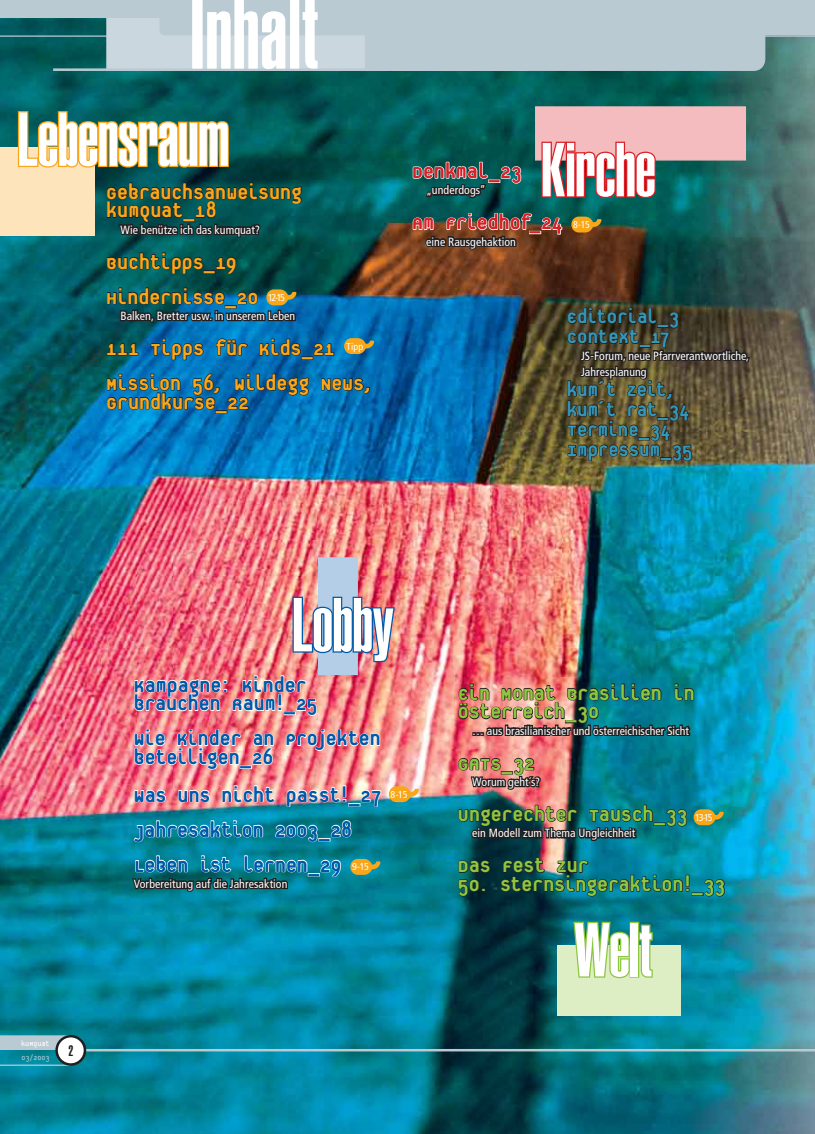
<style>
.page{position:relative;width:815px;height:1134px;background:#fff}
.page>*{position:absolute;margin:0;border:0;box-sizing:border-box;transform-origin:0 0}
.t1{font:900 extra-condensed 75px "Helvetica";letter-spacing:-.01em;color:#fff}
.t2{font:800 23.75px/18.8px "Platelet";color:#005aaa}
.t3{font:800 23.75px/35px "Platelet";color:#faa619}
.t4{font:800 23.75px/18.8px "Platelet";letter-spacing:-.005em;color:#8dc63f}
.t5{font:800 23.75px "Platelet";color:#da2027}
.t6{font:800 22.5px/20px "Platelet";letter-spacing:-.005em;color:#3297b9}
.t7{font:900 extra-condensed 15px "Helvetica";color:#221e1f}
.t8{font:condensed 11.88px/16.2px "Frutiger";letter-spacing:.005em;color:#fff}
.t9{font:condensed 10px "Frutiger";letter-spacing:-.04em;color:#fff}
.t10{font:8.75px "Platelet";color:#fff}
.t11{font:8.75px "Platelet";color:#bacad3}
</style>
<div class="page">
<img style="left:0;top:69px;width:815px;height:1065px">
<div style="left:491px;top:0;width:274px;height:71px;border:1px solid #bacad3;border-radius:11px"></div>
<hr style="left:53px;top:68px;width:401px;height:3px;background:#bacad3">
<hr style="left:83px;top:1049px;width:732px;height:2px;background:#bacad3">
<svg style="left:0;top:1035px;width:67px;height:15px"></svg>
<hr style="left:0;top:1064px;width:71px;height:2px;background:#bacad3">
<div style="left:57px;top:1036px;width:28px;height:28px;background:#fff;border-radius:50%"></div>
<div style="left:55px;top:1035px;width:31px;height:31px;border:2px solid #221e1f;border-radius:50%"></div>
<svg style="left:0;top:0;width:815px;height:69px;background:#aec3ca"></svg>
<svg style="left:412px;top:161px;width:110px;height:40px;background:#2b6b69"></svg>
<img style="left:412px;top:212px;width:151px;height:40px">
<img style="left:458px;top:683px;width:237px;height:59px">
<img style="left:134px;top:675px;width:184px;height:44px">
<svg style="left:285px;top:728px;width:96px;height:23px;background:#f4a6a7"></svg>
<img style="left:134px;top:728px;width:140px;height:42px">
<div style="left:0;top:147px;width:94px;height:89px;background:#fee4ba"></div>
<svg style="left:567px;top:307px;width:185px;height:155px;background:#50462e"></svg>
<svg style="left:17px;top:110px;width:213px;height:59px;background:#738148"></svg>
<div style="left:318px;top:557px;width:40px;height:118px;background:#b3cee6;border:1px solid #b3cee6"></div>
<div style="left:535px;top:106px;width:211px;height:55px;background:#f4bcbe;border:1px solid #f4bcbe"></div>
<svg style="left:540px;top:141px;width:117px;height:58px"></svg>
<img style="left:291px;top:595px;width:105px;height:68px">
<div style="left:557px;top:945px;width:123px;height:71px;background:#ddeec5"></div>
<svg style="left:572px;top:920px;width:59px;height:59px"></svg>
<div style="left:630px;top:922px;width:9px;height:56px;border:2px solid #8dc63f"></div>
<svg style="left:637px;top:923px;width:17px;height:55px"></svg>
<img style="left:458px;top:756px;width:267px;height:143px">
<svg style="left:344px;top:338px;width:30px;height:16px"></svg>
<svg style="left:106px;top:182px;width:196px;height:93px;background:#084949"></svg>
<div style="left:301px;top:356px;width:12px;height:4px;border:1px solid #221e1f"></div>
<svg style="left:313px;top:342px;width:22px;height:14px"></svg>
<svg style="left:320px;top:377px;width:51px;height:17px"></svg>
<svg style="left:106px;top:373px;width:114px;height:37px;background:#0b5e8f"></svg>
<div style="left:215px;top:410px;width:12px;height:4px;border:1px solid #221e1f"></div>
<svg style="left:227px;top:373px;width:82px;height:37px;background:#085990"></svg>
<svg style="left:106px;top:287px;width:196px;height:74px;background:#0e5a7c"></svg>
<svg style="left:571px;top:217px;width:30px;height:15px"></svg>
<svg style="left:389px;top:786px;width:30px;height:16px"></svg>
<img style="left:130px;top:785px;width:252px;height:119px">
<h1 class="t1" style="left:17px;top:96px;width:214px">Lebensraum</h1>
<h2 class="t3" style="left:106px;top:183px;width:197px;line-height:18.8px">Gebrauchsanweisung kumquat_18</h2>
<p class="t8" style="left:121px;top:221px;width:141px">Wie benütze ich das kumquat?</p>
<h2 class="t3" style="left:106px;top:245px;width:154px">Buchtipps_19<br>Hindernisse_20</h2>
<p class="t8" style="left:121px;top:308px;width:176px">Balken, Bretter usw. in unserem Leben</p>
<h2 class="t3" style="left:106px;top:332px;width:269px">111 Tipps für Kids_21<br>Mission 56, Wildegg News,</h2>
<h2 class="t3" style="left:106px;top:385px;width:144px">Grundkurse_22</h2>
<p class="t9" style="left:268px;top:291px;width:18px">12-15</p>
<p class="t9" style="left:346px;top:340px;width:18px">Tipp</p>
<h1 class="t1" style="left:540px;top:127px;width:117px">Kirche</h1>
<h2 class="t5" style="left:412px;top:162px;width:111px">Denkmal_23</h2>
<p class="t8" style="left:426px;top:182px;width:61px">„underdogs”</p>
<h2 class="t5" style="left:412px;top:213px;width:152px">Am Friedhof_24</h2>
<p class="t8" style="left:426px;top:233px;width:91px">eine Rausgehaktion</p>
<p class="t9" style="left:573px;top:219px;width:18px">8-15</p>
<h3 class="t6" style="left:567px;top:308px;width:114px">Editorial_3<br>Context_17</h3>
<p class="t8" style="left:581px;top:347px;width:170px">JS-Forum, neue Pfarrverantwortliche,<br>Jahresplanung</p>
<h3 class="t6" style="left:567px;top:380px;width:127px">kum´t zeit, kum´t rat_34<br>Termine_34<br>Impressum_35</h3>
<h1 class="t1" style="left:291px;top:582px;width:104px">Lobby</h1>
<p class="t10" style="left:21px;top:1040px;width:30px">kuMquat</p>
<p class="t11" style="left:21px;top:1054px;width:30px">03/2003</p>
<p class="t7" style="left:68px;top:1042px;width:6px">2</p>
<h2 class="t2" style="left:134px;top:676px;width:185px">Kampagne: Kinder brauchen Raum!_25</h2>
<h2 class="t2" style="left:134px;top:730px;width:248px">Wie Kinder an Projekten beteiligen_26</h2>
<h2 class="t2" style="left:134px;top:778px;width:250px;line-height:35px">Was uns nicht passt!_27<br>Jahresaktion 2003_28<br>Leben ist lernen_29</h2>
<p class="t8" style="left:134px;top:876px;width:155px">Vorbereitung auf die Jahresaktion</p>
<p class="t9" style="left:352px;top:861px;width:19px">9-15</p>
<p class="t9" style="left:391px;top:788px;width:18px">8-15</p>
<h2 class="t4" style="left:458px;top:684px;width:238px">Ein Monat Brasilien in<br>Österreich_30</h2>
<p class="t8" style="left:472px;top:722px;width:218px">… aus brasilianischer und österreichischer Sicht</p>
<h2 class="t4" style="left:458px;top:754px;width:78px">GATS_32</h2>
<p class="t8" style="left:472px;top:774px;width:70px">Worum geht´s?</p>
<h2 class="t4" style="left:458px;top:806px;width:231px">Ungerechter Tausch_33</h2>
<p class="t8" style="left:472px;top:825px;width:165px">ein Modell zum Thema Ungleichheit</p>
<h2 class="t4" style="left:458px;top:857px;width:132px">Das Fest zur</h2>
<h2 class="t4" style="left:458px;top:876px;width:269px">50. Sternsingeraktion!_33</h2>
<p class="t9" style="left:695px;top:811px;width:19px">13-15</p>
<h1 class="t1" style="left:574px;top:907px;width:79px">Welt</h1>
</div>
